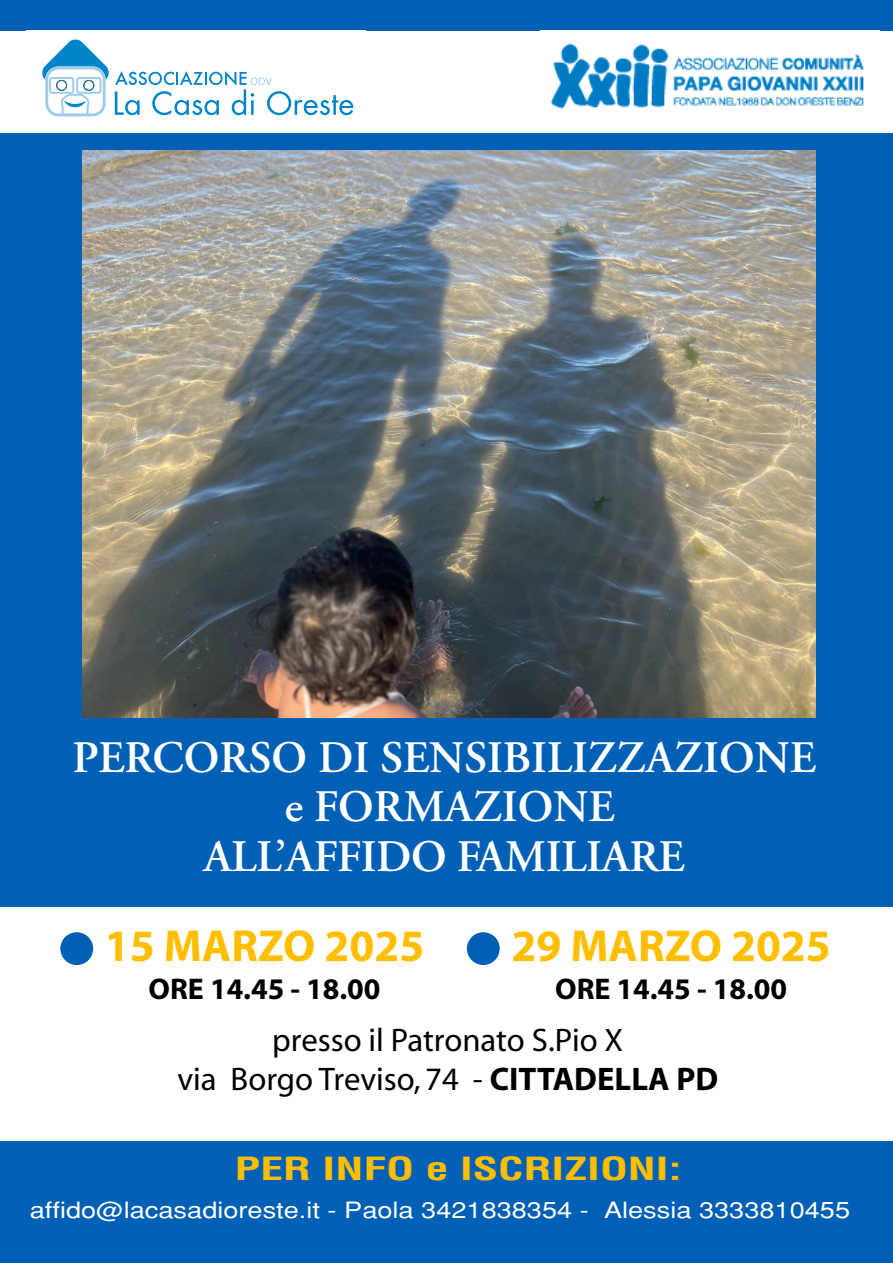
<style>
.page{position:relative;width:893px;height:1263px;background:#fff}
.page>*{position:absolute;margin:0;border:0;box-sizing:border-box;transform-origin:0 0}
.t1{font:600 45px/49.7px "Adobe Garamond Pro";color:#fff;text-align:center}
.t2{font:700 45px "Myriad";color:#ffbf00}
.t3{font:32.7px/39.3px "Myriad";color:#000;text-align:center}
.t4{font:700 condensed 31.05px "Helvetica";color:#ffbf00;scale:1.47 1}
.t5{font:700 30px "Myriad";color:#000}
.t6{font:condensed 22.5px "Helvetica";color:#fff;scale:1.47 1}
.s1{font-weight:700}
</style>
<div class="page">
<div style="left:0;top:0;width:893px;height:907px;background:#0060b6"></div>
<img style="left:82px;top:150px;width:733px;height:567px">
<div style="left:0;top:31px;width:893px;height:101px;background:#fff"></div>
<div style="left:26px;top:30px;width:339px;height:98px;background:#fff"></div>
<div style="left:540px;top:30px;width:339px;height:98px;background:#fff"></div>
<svg style="left:42px;top:39px;width:312px;height:77px"></svg>
<div style="left:0;top:1141px;width:893px;height:122px;background:#0060b6"></div>
<div style="left:60px;top:932px;width:33px;height:33px;background:#0060b6;border-radius:50%"></div>
<div style="left:467px;top:932px;width:33px;height:33px;background:#0060b6;border-radius:50%"></div>
<img style="left:550px;top:43px;width:314px;height:66px">
<h1 class="t1" style="left:73px;top:733px;width:745px">PERCORSO DI SENSIBILIZZAZIONE e FORMAZIONE<br>ALL’AFFIDO FAMILIARE</h1>
<h1 class="t2" style="left:105px;top:923px;width:321px">15 MARZO 2025</h1>
<h3 class="t5" style="left:149px;top:973px;width:233px">ORE 14.45 - 18.00</h3>
<h1 class="t2" style="left:511px;top:923px;width:321px">29 MARZO 2025</h1>
<h3 class="t5" style="left:555px;top:973px;width:233px">ORE 14.45 - 18.00</h3>
<h2 class="t3" style="left:177px;top:1021px;width:542px">presso il Patronato S.Pio X<br>via Borgo Treviso, 74 - <span class="s1">CITTADELLA PD</span></h2>
<h3 class="t4" style="left:235px;top:1150px;width:305px">PER INFO e ISCRIZIONI:</h3>
<p class="t6" style="left:30px;top:1197px;width:559px">affido@lacasadioreste.it - Paola 3421838354 - Alessia 3333810455</p>
</div>
